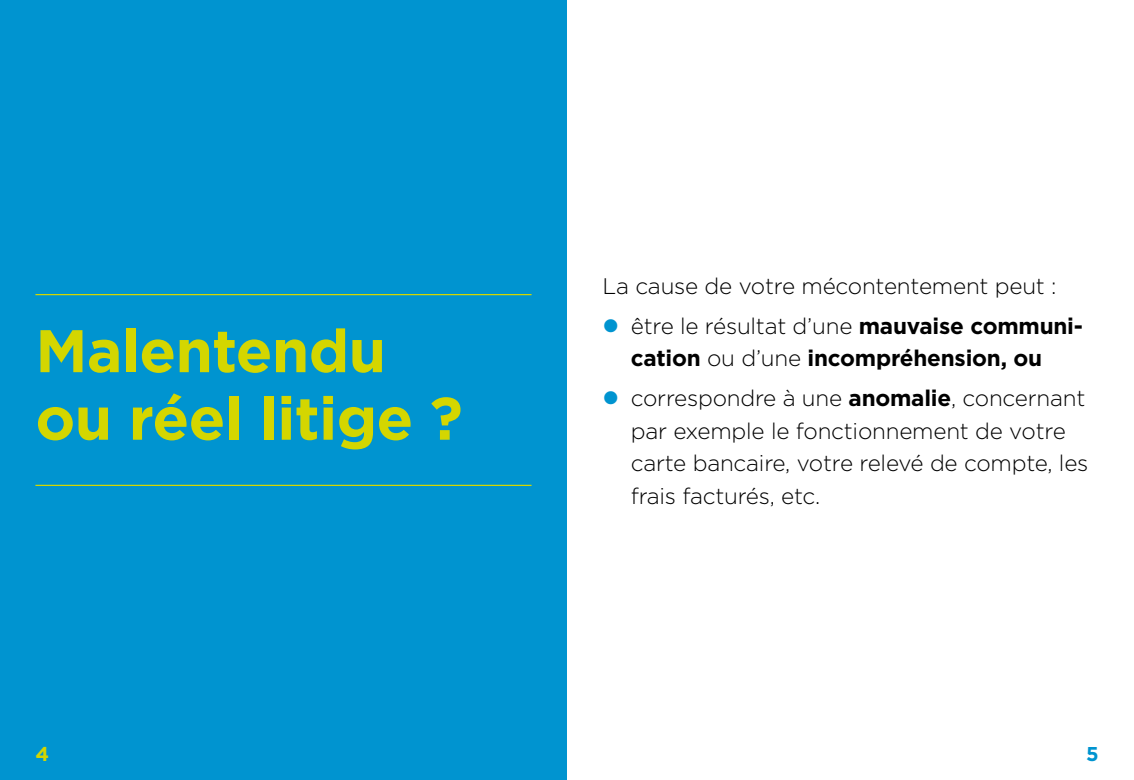
<style>
.page{position:relative;width:1134px;height:780px;background:#fff}
.page>*{position:absolute;margin:0;border:0;box-sizing:border-box;transform-origin:0 0}
.H1_-_chapitres{font:700 60px/67.5px "Gotham";letter-spacing:-.01em;color:#d4d600}
.Texte{font:300 22.5px/32.5px "Gotham";letter-spacing:-.01em;color:#000}
.t1{font:700 22.5px/32.5px "Gotham";letter-spacing:-.01em;color:#000}
.t2{font:700 20px "Gotham";color:#d4d600}
.t3{font:700 20px "Gotham";color:#0094d0}
.s1{font-weight:300}
.s2{font-weight:700}
</style>
<div class="page">
<div style="left:0;top:0;width:567px;height:780px;background:#0094d0"></div>
<hr style="left:35px;top:484px;width:496px;height:2px;background:#d4d600">
<hr style="left:35px;top:294px;width:496px;height:1px;background:#d4d600">
<h1 class="H1_-_chapitres" style="left:35px;top:317px;width:429px">Malentendu ou réel litige ?</h1>
<p class="Texte" style="left:602px;top:269px;width:456px">La cause de votre mécontentement peut :</p>
<p class="t1" style="left:631px;top:309px;width:454px"><span class="s1">être le résultat d’une</span> mauvaise communi&shy;cation <span class="s1">ou d’une</span> incompréhension, ou</p>
<p class="Texte" style="left:631px;top:381px;width:459px">correspondre à une <span class="s2">anomalie</span>, concernant par exemple le fonctionnement de votre carte bancaire, votre relevé de compte, les frais facturés, etc.</p>
<p class="t2" style="left:35px;top:740px;width:15px">4</p>
<p class="t3" style="left:1086px;top:740px;width:14px">5</p>
</div>
